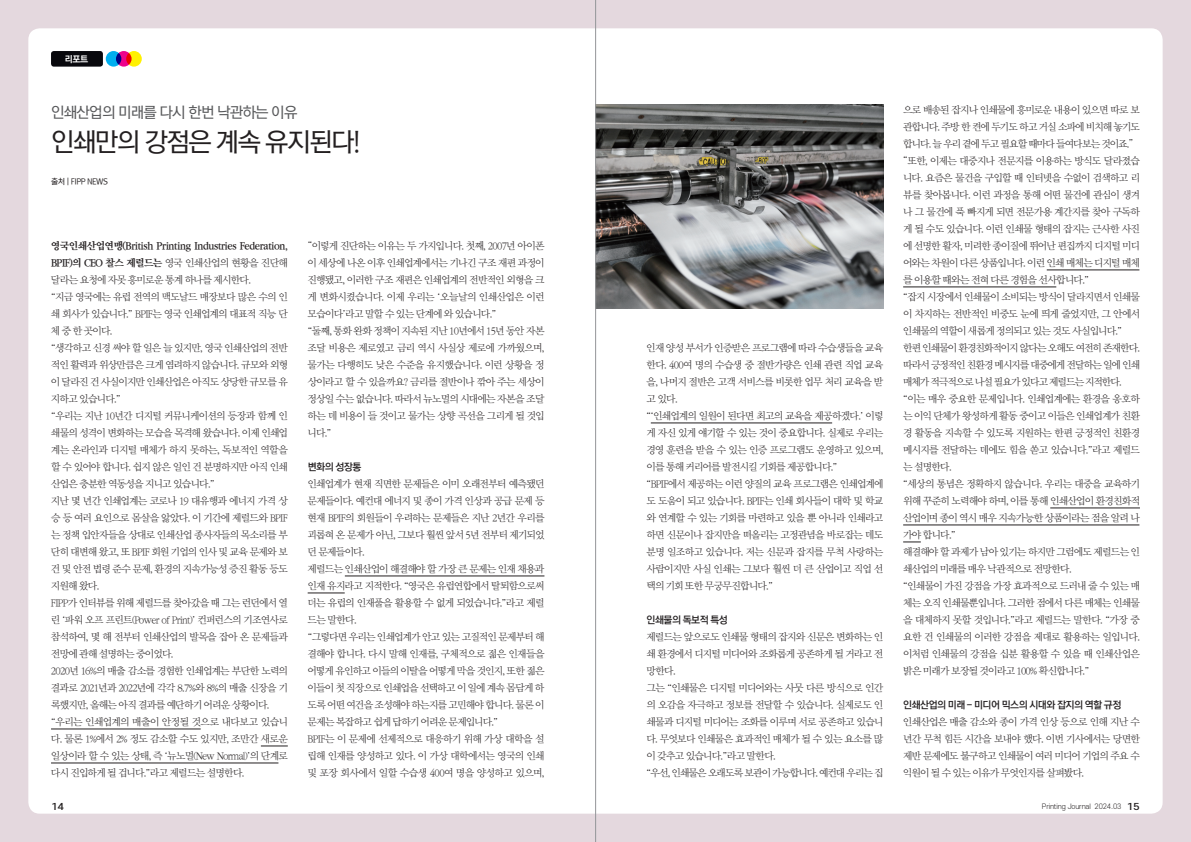
<style>
.page{position:relative;width:1191px;height:842px;background:#e4d8de}
.page>*{position:absolute;margin:0;border:0;box-sizing:border-box;transform-origin:0 0}
.t1{font:26px "Rix M Go PM";letter-spacing:-.055em;color:#231f20}
.t2{font:15px "Rix M Go PM";letter-spacing:-.05em;color:#57585a}
.t3{font:10px/17px "Rix Mj L";letter-spacing:-.07em;color:#231f20;scale:1.05 1}
.t4{font:10px/17px "Rix Mj EB";letter-spacing:-.02em;color:#231f20;scale:1.05 1}
.t5{font:10px "Rix M Go PB";letter-spacing:-.05em;color:#231f20}
.t6{font:9px "Rix M Go PEB";color:#fff}
.t7{font:500 9px "S Core Dream 5";color:#231f20;scale:1.2 1}
.t8{font:8px "Rix M Go PM";letter-spacing:-.05em;color:#231f20}
.t9{font:300 7px "S Core Dream 3";letter-spacing:-.02em;color:#231f20}
.s1{font-family:"Rix Mj L"}
.s2{font-size:9.6px}
.s3{font-family:"Gulim"}
.s4{font-family:"S Core Dream 5";font-weight:500;font-size:9px}
</style>
<div class="page">
<div style="left:28px;top:28px;width:1134px;height:786px;background:#fff;border-radius:11px"></div>
<div style="left:51px;top:51px;width:52px;height:16px;background:#08080d;border-radius:3px"></div>
<div style="left:106px;top:51px;width:15px;height:16px;background:#00aeef;border-radius:50%"></div>
<svg style="left:116px;top:51px;width:16px;height:16px"></svg>
<svg style="left:126px;top:51px;width:16px;height:16px"></svg>
<hr style="left:651px;top:423px;width:181px;height:1px;background:#231f20">
<hr style="left:51px;top:729px;width:150px;height:1px;background:#231f20">
<svg style="left:261px;top:746px;width:27px;height:1px"></svg>
<hr style="left:51px;top:763px;width:227px;height:1px;background:#231f20">
<hr style="left:1046px;top:270px;width:93px;height:1px;background:#231f20">
<hr style="left:903px;top:287px;width:153px;height:1px;background:#231f20">
<hr style="left:1050px;top:508px;width:90px;height:1px;background:#231f20">
<hr style="left:903px;top:525px;width:236px;height:1px;background:#231f20">
<svg style="left:903px;top:542px;width:17px;height:1px"></svg>
<hr style="left:345px;top:576px;width:199px;height:1px;background:#231f20">
<hr style="left:308px;top:593px;width:37px;height:1px;background:#231f20">
<img style="left:596px;top:105px;width:287px;height:204px">
<hr style="left:595px;top:0;width:1px;height:842px;background:#939598">
<p class="t6" style="left:65px;top:54px;width:25px">리포트</p>
<h2 class="t2" style="left:51px;top:104px;width:248px">인쇄산업의 미래를 다시 한번 낙관하는 이유</h2>
<h1 class="t1" style="left:51px;top:128px;width:311px">인쇄만의 강점은 계속 유지된다!</h1>
<p class="t8" style="left:51px;top:178px;width:59px">출처 | FIPP NEWS</p>
<p class="t4" style="left:51px;top:237px;width:227px">영국인쇄산업연맹(British Printing Industries Federation,<br>BPIF)의 CEO 찰스 제럴드는 <span class="s1">영국 인쇄산업의 현황을 진단해</span></p>
<p class="t3" style="left:51px;top:271px;width:227px">달라는 요청에 자못 흥미로운 통계 하나를 제시한다<span class="s2">.<br></span><span class="s3">“</span>지금 영국에는 유럽 전역의 맥도날드 매장보다 많은 수의 인 쇄 회사가 있습니다<span class="s2">.</span><span class="s3">”</span> <span class="s2">BPIF</span>는 영국 인쇄업계의 대표적 직능 단 체중한 곳이다<span class="s2">.<br></span><span class="s3">“</span>생각하고 신경 써야 할 일은 늘 있지만<span class="s2">,</span> 영국 인쇄산업의 전반 적인 활력과 위상만큼은 크게 염려하지 않습니다<span class="s2">.</span> 규모와 외형 이 달라진 건 사실이지만 인쇄산업은 아직도 상당한 규모를 유 지하고 있습니다<span class="s2">.</span><span class="s3">”<br>“</span>우리는 지난 <span class="s2">10</span>년간 디지털 커뮤니케이션의 등장과 함께 인 쇄물의 성격이 변화하는 모습을 목격해 왔습니다<span class="s2">.</span> 이제 인쇄업 계는 온라인과 디지털 매체가 하지 못하는<span class="s2">,</span> 독보적인 역할을 할 수 있어야 합니다<span class="s2">.</span> 쉽지 않은 일인 건 분명하지만 아직 인쇄 산업은 충분한 역동성을 지니고 있습니다<span class="s2">.</span><span class="s3">”<br></span>지난 몇 년간 인쇄업계는 코로나 <span class="s2">19</span> 대유행과 에너지 가격 상 승 등 여러 요인으로 몸살을 앓았다<span class="s2">.</span> 이 기간에 제럴드와 <span class="s2">BPIF </span>는 정책 입안자들을 상대로 인쇄산업 종사자들의 목소리를 부 단히 대변해 왔고<span class="s2">,</span> 또 <span class="s2">BPIF</span> 회원 기업의 인사 및 교육 문제와 보 건 및 안전 법령 준수 문제<span class="s2">,</span> 환경의 지속가능성 증진 활동 등도 지원해 왔다<span class="s2">.<br>FIPP</span>가 인터뷰를 위해 제럴드를 찾아갔을 때 그는 런던에서 열 린 <span class="s3">‘</span>파워 오프 프린트<span class="s2">(Power of Print)</span><span class="s3">’</span> 컨퍼런스의 기조연사로 참석하여<span class="s2">,</span> 몇 해 전부터 인쇄산업의 발목을 잡아 온 문제들과 전망에 관해 설명하는 중이었다<span class="s2">.<br>2020</span>년 <span class="s2">16%</span>의 매출 감소를 경험한 인쇄업계는 부단한 노력의 결과로 <span class="s2">2021</span>년과 <span class="s2">2022</span>년에 각각 <span class="s2">8.7%</span>와 <span class="s2">8%</span>의 매출 신장을 기 록했지만<span class="s2">,</span> 올해는 아직 결과를 예단하기 어려운 상황이다<span class="s2">. </span><span class="s3">“</span>우리는 인쇄업계의 매출이 안정될 것으로 내다보고 있습니 다<span class="s2">.</span> 물론 <span class="s2">1%</span>에서 <span class="s2">2%</span> 정도 감소할 수도 있지만<span class="s2">,</span> 조만간 새로운 일상이라 할 수 있는 상태<span class="s2">,</span> 즉 <span class="s3">‘</span>뉴노멀<span class="s2">(New Normal)</span><span class="s3">’</span>의 단계로 다시 진입하게 될 겁니다<span class="s2">.</span><span class="s3">”</span>라고 제럴드는 설명한다<span class="s2">.</span></p>
<p class="t3" style="left:307px;top:237px;width:227px"><span class="s3">“</span>이렇게 진단하는 이유는 두 가지입니다<span class="s2">.</span> 첫째<span class="s2">, 2007</span>년 아이폰 이 세상에 나온 이후 인쇄업계에서는 기나긴 구조 재편 과정이 진행됐고<span class="s2">,</span> 이러한 구조 재편은 인쇄업계의 전반적인 외형을 크 게 변화시켰습니다<span class="s2">.</span> 이제 우리는 <span class="s3">‘</span>오늘날의 인쇄산업은 이런 모습이다<span class="s3">’</span>라고 말할 수 있는 단계에 와 있습니다<span class="s2">.</span><span class="s3">”<br>“</span>둘째<span class="s2">,</span> 통화 완화 정책이 지속된 지난 <span class="s2">10</span>년에서 <span class="s2">15</span>년 동안 자본 조달 비용은 제로였고 금리 역시 사실상 제로에 가까웠으며<span class="s2">, </span>물가는 다행히도 낮은 수준을 유지했습니다<span class="s2">.</span> 이런 상황을 정 상이라고 할 수 있을까요<span class="s2">?</span> 금리를 절반이나 깎아 주는 세상이 정상일 수는 없습니다<span class="s2">.</span> 따라서 뉴노멀의 시대에는 자본을 조달 하는 데 비용이 들 것이고 물가는 상향 곡선을 그리게 될 것입 니다<span class="s2">.</span><span class="s3">”</span></p>
<p class="t5" style="left:308px;top:462px;width:55px">변화의 성장통</p>
<p class="t3" style="left:307px;top:475px;width:227px">인쇄업계가 현재 직면한 문제들은 이미 오래전부터 예측됐던 문제들이다<span class="s2">.</span> 예컨대 에너지 및 종이 가격 인상과 공급 문제 등 현재 <span class="s2">BPIF</span>의 회원들이 우려하는 문제들은 지난 <span class="s2">2</span>년간 우리를 괴롭혀 온 문제가 아닌<span class="s2">,</span> 그보다 훨씬 앞서 <span class="s2">5</span>년 전부터 제기되었 던 문제들이다<span class="s2">.<br></span>제럴드는 인쇄산업이 해결해야 할 가장 큰 문제는 인재 채용과 인재 유지라고 지적한다<span class="s2">.</span> <span class="s3">“</span>영국은 유럽연합에서 탈퇴함으로써 더는 유럽의 인재풀을 활용할 수 없게 되었습니다<span class="s2">.</span><span class="s3">”</span>라고 제럴 드는 말한다<span class="s2">.<br></span><span class="s3">“</span>그렇다면 우리는 인쇄업계가 안고 있는 고질적인 문제부터 해 결해야 합니다<span class="s2">.</span> 다시 말해 인재를<span class="s2">,</span> 구체적으로 젊은 인재들을 어떻게 유인하고 이들의 이탈을 어떻게 막을 것인지<span class="s2">,</span> 또한 젊은 이들이 첫 직장으로 인쇄업을 선택하고 이 일에 계속 몸담게 하 도록 어떤 여건을 조성해야 하는지를 고민해야 합니다<span class="s2">.</span> 물론 이 문제는 복잡하고 쉽게 답하기 어려운 문제입니다<span class="s2">.</span><span class="s3">”<br></span><span class="s2">BPIF</span>는 이 문제에 선제적으로 대응하기 위해 가상 대학을 설 립해 인재를 양성하고 있다<span class="s2">.</span> 이 가상 대학에서는 영국의 인쇄 및 포장 회사에서 일할 수습생 <span class="s2">400</span>여 명을 양성하고 있으며<span class="s2">,</span></p>
<p class="t3" style="left:646px;top:339px;width:227px">인재 양성 부서가 인증받은 프로그램에 따라 수습생들을 교육 한다<span class="s2">. 400</span>여 명의 수습생 중 절반가량은 인쇄 관련 직업 교육 을<span class="s2">,</span> 나머지 절반은 고객 서비스를 비롯한 업무 처리 교육을 받 고 있다<span class="s2">.<br></span><span class="s3">“‘</span>인쇄업계의 일원이 된다면 최고의 교육을 제공하겠다<span class="s2">.</span><span class="s3">’</span> 이렇 게 자신 있게 얘기할 수 있는 것이 중요합니다<span class="s2">.</span> 실제로 우리는 경영 훈련을 받을 수 있는 인증 프로그램도 운영하고 있으며<span class="s2">, </span>이를 통해 커리어를 발전시킬 기회를 제공합니다<span class="s2">.</span><span class="s3">”<br>“</span><span class="s2">BPIF</span>에서 제공하는 이런 양질의 교육 프로그램은 인쇄업계에 도 도움이 되고 있습니다<span class="s2">. BPIF</span>는 인쇄 회사들이 대학 및 학교 와 연계할 수 있는 기회를 마련하고 있을 뿐 아니라 인쇄라고 하면 신문이나 잡지만을 떠올리는 고정관념을 바로잡는 데도 분명 일조하고 있습니다<span class="s2">.</span> 저는 신문과 잡지를 무척 사랑하는 사람이지만 사실 인쇄는 그보다 훨씬 더 큰 산업이고 직업 선 택의 기회 또한 무궁무진합니다<span class="s2">.</span><span class="s3">”</span></p>
<p class="t5" style="left:646px;top:615px;width:83px">인쇄물의 독보적 특성</p>
<p class="t3" style="left:646px;top:628px;width:227px">제럴드는 앞으로도 인쇄물 형태의 잡지와 신문은 변화하는 인 쇄 환경에서 디지털 미디어와 조화롭게 공존하게 될 거라고 전 망한다<span class="s2">.<br></span>그는 <span class="s3">“</span>인쇄물은 디지털 미디어와는 사뭇 다른 방식으로 인간 의 오감을 자극하고 정보를 전달할 수 있습니다<span class="s2">.</span> 실제로도 인 쇄물과 디지털 미디어는 조화를 이루며 서로 공존하고 있습니 다<span class="s2">.</span> 무엇보다 인쇄물은 효과적인 매체가 될 수 있는 요소를 많 이 갖추고 있습니다<span class="s2">.</span><span class="s3">”</span>라고 말한다<span class="s2">.<br></span><span class="s3">“</span>우선<span class="s2">,</span> 인쇄물은 오래도록 보관이 가능합니다<span class="s2">.</span> 예컨대 우리는 집</p>
<p class="t3" style="left:903px;top:101px;width:227px">으로 배송된 잡지나 인쇄물에 흥미로운 내용이 있으면 따로 보 관합니다<span class="s2">.</span> 주방 한 켠에 두기도 하고 거실 소파에 비치해 놓기도 합니다<span class="s2">.</span> 늘 우리 곁에 두고 필요할 때마다 들여다보는 것이죠<span class="s2">.</span><span class="s3">” “</span>또한<span class="s2">,</span> 이제는 대중지나 전문지를 이용하는 방식도 달라졌습 니다<span class="s2">.</span> 요즘은 물건을 구입할 때 인터넷을 수없이 검색하고 리 뷰를 찾아봅니다<span class="s2">.</span> 이런 과정을 통해 어떤 물건에 관심이 생겨 나 그 물건에 푹 빠지게 되면 전문가용 계간지를 찾아 구독하 게 될 수도 있습니다<span class="s2">.</span> 이런 인쇄물 형태의 잡지는 근사한 사진 에 선명한 활자<span class="s2">,</span> 미려한 종이질에 뛰어난 편집까지 디지털 미디 어와는 차원이 다른 상품입니다<span class="s2">.</span> 이런 인쇄 매체는 디지털 매체 를 이용할 때와는 전혀 다른 경험을 선사합니다<span class="s2">.</span><span class="s3">”<br>“</span>잡지 시장에서 인쇄물이 소비되는 방식이 달라지면서 인쇄물 이 차지하는 전반적인 비중도 눈에 띄게 줄었지만<span class="s2">,</span> 그 안에서 인쇄물의 역할이 새롭게 정의되고 있는 것도 사실입니다<span class="s2">.</span><span class="s3">” </span>한편 인쇄물이 환경친화적이지 않다는 오해도 여전히 존재한다<span class="s2">. </span>따라서 긍정적인 친환경 메시지를 대중에게 전달하는 일에 인쇄 매체가 적극적으로 나설 필요가 있다고 제럴드는 지적한다<span class="s2">. </span><span class="s3">“</span>이는 매우 중요한 문제입니다<span class="s2">.</span> 인쇄업계에는 환경을 옹호하 는 이익 단체가 왕성하게 활동 중이고 이들은 인쇄업계가 친환 경 활동을 지속할 수 있도록 지원하는 한편 긍정적인 친환경 메시지를 전달하는 데에도 힘을 쏟고 있습니다<span class="s2">.</span><span class="s3">”</span>라고 제럴드 는 설명한다<span class="s2">.<br></span><span class="s3">“</span>세상의 통념은 정확하지 않습니다<span class="s2">.</span> 우리는 대중을 교육하기 위해 꾸준히 노력해야 하며<span class="s2">,</span> 이를 통해 인쇄산업이 환경친화적 산업이며 종이 역시 매우 지속가능한 상품이라는 점을 알려 나 가야 합니다<span class="s2">.</span><span class="s3">”<br></span>해결해야 할 과제가 남아 있기는 하지만 그럼에도 제럴드는 인 쇄산업의 미래를 매우 낙관적으로 전망한다<span class="s2">.<br></span><span class="s3">“</span>인쇄물이 가진 강점을 가장 효과적으로 드러내 줄 수 있는 매 체는 오직 인쇄물뿐입니다<span class="s2">.</span> 그러한 점에서 다른 매체는 인쇄물 을 대체하지 못할 것입니다<span class="s2">.</span><span class="s3">”</span>라고 제럴드는 말한다<span class="s2">.</span> <span class="s3">“</span>가장 중 요한 건 인쇄물의 이러한 강점을 제대로 활용하는 일입니다<span class="s2">. </span>이처럼 인쇄물의 강점을 십분 활용할 수 있을 때 인쇄산업은 밝은 미래가 보장될 것이라고 <span class="s2">100%</span> 확신합니다<span class="s2">.</span><span class="s3">”</span></p>
<p class="t5" style="left:903px;top:700px;width:220px">인쇄산업의 미래 - 미디어 믹스의 시대와 잡지의 역할 규정</p>
<p class="t3" style="left:903px;top:713px;width:227px;text-align:justify">인쇄산업은 매출 감소와 종이 가격 인상 등으로 인해 지난 수 년간 무척 힘든 시간을 보내야 했다<span class="s2">.</span> 이번 기사에서는 당면한 제반 문제에도 불구하고 인쇄물이 여러 미디어 기업의 주요 수 익원이 될 수 있는 이유가 무엇인지를 살펴봤다<span class="s2">.</span></p>
<p class="t7" style="left:51px;top:800px;width:12px">14</p>
<p class="t9" style="left:1042px;top:802px;width:99px">Printing Journal 2024.03 <span class="s4">15</span></p>
</div>
